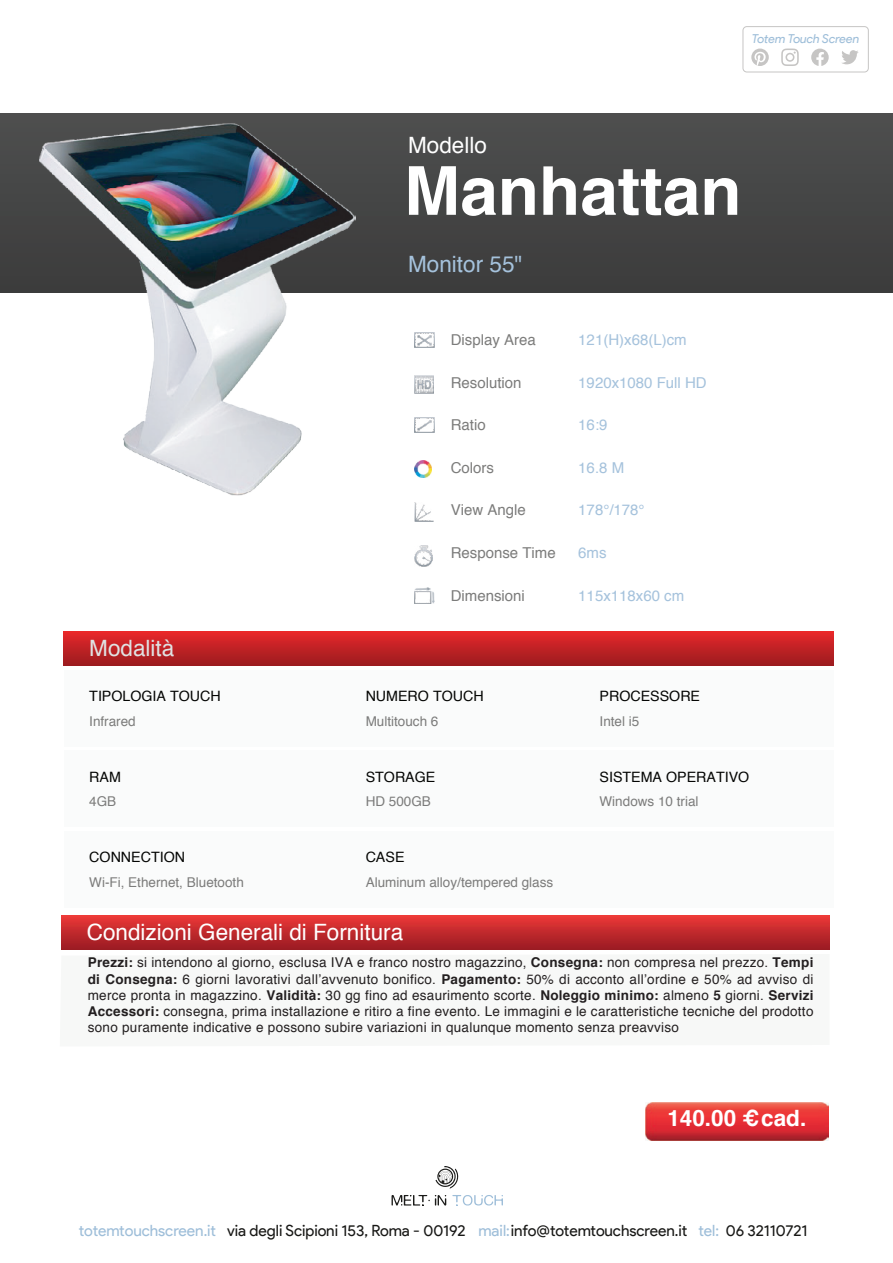
<style>
.page{position:relative;width:893px;height:1263px;background:#fff}
.page>*{position:absolute;margin:0;border:0;box-sizing:border-box;transform-origin:0 0}
.t1{font:700 67.5px "Helvetica";color:#fff}
.t2{font:22.5px "Helvetica";color:#fff}
.t3{font:700 22.5px "Helvetica";color:#fff}
.t4{font:22.5px "Helvetica";color:#a5c2dc}
.t5{font:22.5px "Helvetica";color:#e0e2e3}
.t6{font:15.6px "Product Sans";letter-spacing:-.005em;color:#181816}
.t7{font:15px "Helvetica";color:#7c7c7b}
.t8{font:15px "Helvetica";color:#a5c2dc}
.t9{font:14.25px "Helvetica";color:#040503}
.t10{font:13.5px/16.2px "Helvetica";letter-spacing:.02em;color:#231f20;text-align:justify}
.t11{font:13.5px "Helvetica";color:#7c7c7b}
.t12{font:italic 12.3px "Product Sans";letter-spacing:-.005em;color:#9ebed9}
.s1{font-weight:700}
.s2{color:#9ebed9}
</style>
<div class="page">
<div style="left:64px;top:631px;width:769px;height:34px;background:linear-gradient(to bottom,#e9282a,#9e1c20)"></div>
<div style="left:64px;top:670px;width:769px;height:76px;background:#fafbfb"></div>
<div style="left:64px;top:750px;width:769px;height:77px;background:#fafbfb"></div>
<div style="left:64px;top:831px;width:769px;height:77px;background:#fafbfb"></div>
<div style="left:0;top:114px;width:893px;height:178px;background:#454646"></div>
<img style="left:415px;top:333px;width:19px;height:14px">
<img style="left:415px;top:418px;width:19px;height:14px">
<img style="left:415px;top:460px;width:17px;height:17px">
<img style="left:415px;top:503px;width:19px;height:18px">
<img style="left:415px;top:545px;width:17px;height:22px">
<img style="left:415px;top:588px;width:19px;height:15px">
<img style="left:415px;top:375px;width:19px;height:19px">
<img style="left:40px;top:124px;width:315px;height:371px">
<div style="left:61px;top:916px;width:768px;height:34px;background:linear-gradient(to bottom,#ea3837,#9b1b23)"></div>
<img style="left:645px;top:1102px;width:183px;height:39px">
<svg style="left:392px;top:1195px;width:54px;height:11px"></svg>
<svg style="left:452px;top:1195px;width:51px;height:11px"></svg>
<svg style="left:435px;top:1166px;width:24px;height:23px"></svg>
<svg style="left:811px;top:49px;width:18px;height:17px"></svg>
<svg style="left:751px;top:49px;width:18px;height:17px"></svg>
<svg style="left:781px;top:49px;width:18px;height:17px"></svg>
<svg style="left:842px;top:50px;width:17px;height:14px"></svg>
<div style="left:743px;top:26px;width:125px;height:46px;border:1px solid #c6c5c4;border-radius:4px"></div>
<p class="t12" style="left:752px;top:31px;width:109px">Totem Touch Screen</p>
<h2 class="t2" style="left:408px;top:128px;width:80px">Modello</h2>
<h1 class="t1" style="left:404px;top:137px;width:339px">Manhattan</h1>
<h2 class="t4" style="left:408px;top:247px;width:116px">Monitor 55"</h2>
<p class="t7" style="left:451px;top:329px;width:87px">Display Area</p>
<p class="t7" style="left:451px;top:371px;width:72px">Resolution</p>
<p class="t7" style="left:451px;top:414px;width:37px">Ratio</p>
<p class="t7" style="left:451px;top:456px;width:45px">Colors</p>
<p class="t7" style="left:451px;top:499px;width:77px">View Angle</p>
<p class="t7" style="left:451px;top:541px;width:107px">Response Time</p>
<p class="t7" style="left:451px;top:584px;width:76px">Dimensioni</p>
<p class="t8" style="left:578px;top:329px;width:110px">121(H)x68(L)cm</p>
<p class="t8" style="left:578px;top:371px;width:130px">1920x1080 Full HD</p>
<p class="t8" style="left:578px;top:414px;width:31px">16:9</p>
<p class="t8" style="left:578px;top:456px;width:47px">16.8 M</p>
<p class="t8" style="left:578px;top:499px;width:68px">178°/178°</p>
<p class="t8" style="left:578px;top:541px;width:30px">6ms</p>
<p class="t8" style="left:578px;top:584px;width:107px">115x118x60 cm</p>
<h2 class="t5" style="left:89px;top:630px;width:87px">Modalità</h2>
<p class="t9" style="left:89px;top:685px;width:133px">TIPOLOGIA TOUCH</p>
<p class="t9" style="left:366px;top:685px;width:119px">NUMERO TOUCH</p>
<p class="t9" style="left:600px;top:685px;width:102px">PROCESSORE</p>
<p class="t11" style="left:89px;top:710px;width:48px">Infrared</p>
<p class="t11" style="left:366px;top:710px;width:74px">Multitouch 6</p>
<p class="t11" style="left:600px;top:710px;width:41px">Intel i5</p>
<p class="t9" style="left:89px;top:765px;width:33px">RAM</p>
<p class="t9" style="left:366px;top:765px;width:71px">STORAGE</p>
<p class="t9" style="left:600px;top:765px;width:151px">SISTEMA OPERATIVO</p>
<p class="t11" style="left:89px;top:791px;width:29px">4GB</p>
<p class="t11" style="left:366px;top:791px;width:67px">HD 500GB</p>
<p class="t11" style="left:600px;top:791px;width:101px">Windows 10 trial</p>
<p class="t9" style="left:89px;top:846px;width:97px">CONNECTION</p>
<p class="t9" style="left:366px;top:846px;width:40px">CASE</p>
<p class="t11" style="left:89px;top:872px;width:156px">Wi-Fi, Ethernet, Bluetooth</p>
<p class="t11" style="left:366px;top:872px;width:189px">Aluminum alloy/tempered glass</p>
<h2 class="t2" style="left:87px;top:915px;width:318px">Condizioni Generali di Fornitura</h2>
<p class="t10" style="left:88px;top:955px;width:727px"><span class="s1">Prezzi:</span> si intendono al giorno, esclusa IVA e franco nostro magazzino, <span class="s1">Consegna:</span> non compresa nel prezzo. <span class="s1">Tempi di Consegna:</span> 6 giorni lavorativi dall’avvenuto bonifico. <span class="s1">Pagamento:</span> 50% di acconto all’ordine e 50% ad avviso di merce pronta in magazzino. <span class="s1">Validità:</span> 30 gg fino ad esaurimento scorte. <span class="s1">Noleggio minimo:</span> almeno <span class="s1">5</span> giorni. <span class="s1">Servizi Accessori:</span> consegna, prima installazione e ritiro a fine evento. Le immagini e le caratteristiche tecniche del prodotto sono puramente indicative e possono subire variazioni in qualunque momento senza preavviso</p>
<h2 class="t3" style="left:667px;top:1100px;width:140px">140.00 € cad.</h2>
<p class="t6" style="left:79px;top:1222px;width:730px"><span class="s2">totemtouchscreen.it</span> via degli Scipioni 153, Roma - 00192 <span class="s2">mail:</span>info@totemtouchscreen.it <span class="s2">tel:</span> 06 32110721</p>
</div>
